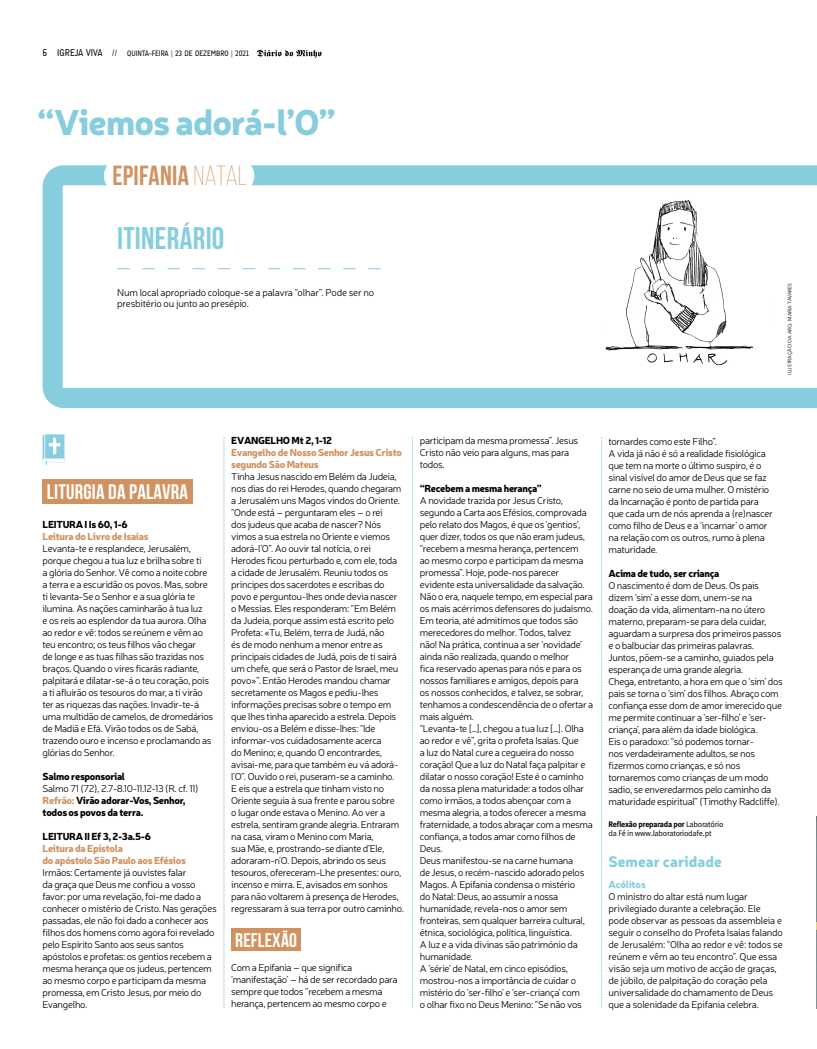
<style>
.page{position:relative;width:817px;height:1049px;background:#fff}
.page>*{position:absolute;margin:0;border:0;box-sizing:border-box;transform-origin:0 0}
.t1{font:900 35.2px "Neris";letter-spacing:-.025em;color:#86cedd}
.t2{font:700 31.3px "Bebas Neue";letter-spacing:.01em;color:#86cedd}
.t3{font:700 27.7px "Bebas Neue";letter-spacing:.01em;color:#d1925f}
.t4{font:700 21px "Bebas Neue";letter-spacing:.01em;color:#fff}
.t5{font:700 19.8px "Bebas Neue";letter-spacing:.01em;color:#fff}
.t6{font:900 15px "Neris";color:#86cedd}
.t7{font:300 10px/12px "Neris";letter-spacing:-.03em;color:#000}
.t8{font:900 10px/12px "Neris";letter-spacing:-.03em;color:#000}
.t9{font:900 10px/12px "Neris";letter-spacing:-.03em;color:#d1925f}
.t10{font:900 10px "Neris";letter-spacing:-.02em;color:#86cedd}
.t11{font:8px/9.6px "Meta Pro";letter-spacing:-.03em;color:#000}
.t12{font:8px "A Udimat";color:#000}
.t13{font:5px "Avenir";color:#000}
.s1{font-size:10px}
.s2{font-weight:300}
.s3{color:#d1925f}
.s4{font-weight:700}
</style>
<div class="page">
<svg style="left:257px;top:50px;width:64px;height:8px"></svg>
<svg style="left:43px;top:165px;width:773px;height:243px"></svg>
<svg style="left:43px;top:434px;width:22px;height:31px"></svg>
<div style="left:43px;top:479px;width:150px;height:25px;background:#d1925f"></div>
<img style="left:816px;top:817px;width:1px;height:192px">
<div style="left:231px;top:928px;width:70px;height:22px;background:#d1925f"></div>
<div style="left:121px;top:158px;width:116px;height:35px;background:#fff"></div>
<svg style="left:117px;top:268px;width:264px;height:1px"></svg>
<svg style="left:224px;top:437px;width:1px;height:571px"></svg>
<svg style="left:412px;top:437px;width:1px;height:571px"></svg>
<svg style="left:601px;top:437px;width:1px;height:571px"></svg>
<p class="t12" style="left:43px;top:49px;width:208px"><span class="s1">6 IGREJA VIVA</span> // QUINTA-FEIRA | 23 DE DEZEMBRO | 2021</p>
<h1 class="t1" style="left:37px;top:96px;width:300px">“Viemos adorá-l’O”</h1>
<h3 class="t3" style="left:112px;top:160px;width:136px">EPIFANIA <span class="s2">NATAL</span></h3>
<h2 class="t2" style="left:117px;top:221px;width:109px">ITINERÁRIO</h2>
<p class="t7" style="left:117px;top:286px;width:258px;line-height:11px">Num local apropriado coloque-se a palavra “olhar”. Pode ser no presbitério ou junto ao presépio.</p>
<p class="t13" style="left:786px;top:374px;width:93px;rotate:-90deg">ILUSTRAÇÃO DA ARQ. MARIA TAVARES</p>
<h3 class="t4" style="left:47px;top:480px;width:143px">LITURGIA DA PALAVRA</h3>
<p class="t8" style="left:43px;top:518px;width:87px">LEITURA I Is 60, 1-6</p>
<p class="t9" style="left:43px;top:530px;width:107px">Leitura do Livro de Isaías</p>
<p class="t7" style="left:43px;top:542px;width:172px">Levanta-te e resplandece, Jerusalém, porque chegou a tua luz e brilha sobre ti<br>a glória do Senhor. Vê como a noite cobre a terra e a escuridão os povos. Mas, sobre ti levanta-Se o Senhor e a sua glória te ilumina. As nações caminharão à tua luz<br>e os reis ao esplendor da tua aurora. Olha ao redor e vê: todos se reúnem e vêm ao teu encontro; os teus filhos vão chegar<br>de longe e as tuas filhas são trazidas nos braços. Quando o vires ficarás radiante, palpitará e dilatar-se-á o teu coração, pois a ti afluirão os tesouros do mar, a ti virão ter as riquezas das nações. Invadir-te-á uma multidão de camelos, de dromedários de Madiã e Efá. Virão todos os de Sabá, trazendo ouro e incenso e proclamando as glórias do Senhor.</p>
<p class="t8" style="left:43px;top:770px;width:84px">Salmo responsorial</p>
<p class="t8" style="left:43px;top:782px;width:157px"><span class="s2">Salmo 71 (72), 2.7-8.10-11.12-13 (R. cf. 11)<br></span><span class="s3">Refrão:</span> Virão adorar-Vos, Senhor, todos os povos da terra.</p>
<p class="t8" style="left:43px;top:830px;width:110px">LEITURA II Ef 3, 2-3a.5-6</p>
<p class="t9" style="left:43px;top:842px;width:145px">Leitura da Epístola<br>do apóstolo São Paulo aos Efésios</p>
<p class="t7" style="left:43px;top:866px;width:176px">Irmãos: Certamente já ouvistes falar<br>da graça que Deus me confiou a vosso favor: por uma revelação, foi-me dado a conhecer o mistério de Cristo. Nas gerações passadas, ele não foi dado a conhecer aos filhos dos homens como agora foi revelado pelo Espírito Santo aos seus santos apóstolos e profetas: os gentios recebem a mesma herança que os judeus, pertencem ao mesmo corpo e participam da mesma promessa, em Cristo Jesus, por meio do Evangelho.</p>
<p class="t8" style="left:231px;top:434px;width:102px">EVANGELHO Mt 2, 1-12</p>
<p class="t9" style="left:231px;top:446px;width:172px">Evangelho de Nosso Senhor Jesus Cristo segundo São Mateus</p>
<p class="t7" style="left:231px;top:470px;width:174px">Tinha Jesus nascido em Belém da Judeia, nos dias do rei Herodes, quando chegaram a Jerusalém uns Magos vindos do Oriente. “Onde está – perguntaram eles – o rei<br>dos judeus que acaba de nascer? Nós vimos a sua estrela no Oriente e viemos adorá-l’O”. Ao ouvir tal notícia, o rei Herodes ficou perturbado e, com ele, toda a cidade de Jerusalém. Reuniu todos os príncipes dos sacerdotes e escribas do povo e perguntou-lhes onde devia nascer o Messias. Eles responderam: “Em Belém da Judeia, porque assim está escrito pelo Profeta: «Tu, Belém, terra de Judá, não<br>és de modo nenhum a menor entre as principais cidades de Judá, pois de ti sairá um chefe, que será o Pastor de Israel, meu povo»”. Então Herodes mandou chamar secretamente os Magos e pediu-lhes informações precisas sobre o tempo em que lhes tinha aparecido a estrela. Depois enviou-os a Belém e disse-lhes: “Ide informar-vos cuidadosamente acerca<br>do Menino; e, quando O encontrardes, avisai-me, para que também eu vá adorá&shy;l’O”. Ouvido o rei, puseram-se a caminho.<br>E eis que a estrela que tinham visto no Oriente seguia à sua frente e parou sobre<br>o lugar onde estava o Menino. Ao ver a estrela, sentiram grande alegria. Entraram na casa, viram o Menino com Maria,<br>sua Mãe, e, prostrando-se diante d’Ele, adoraram-n’O. Depois, abrindo os seus tesouros, ofereceram-Lhe presentes: ouro, incenso e mirra. E, avisados em sonhos para não voltarem à presença de Herodes, regressaram à sua terra por outro caminho.</p>
<h3 class="t5" style="left:235px;top:929px;width:63px">REFLEXÃO</h3>
<p class="t7" style="left:231px;top:961px;width:168px">Com a Epifania – que significa ‘manifestação’ – há de ser recordado para sempre que todos “recebem a mesma herança, pertencem ao mesmo corpo e</p>
<p class="t7" style="left:420px;top:434px;width:160px">participam da mesma promessa”. Jesus<br>Cristo não veio para alguns, mas para todos.</p>
<p class="t8" style="left:420px;top:482px;width:123px">“Recebem a mesma herança”</p>
<p class="t7" style="left:420px;top:494px;width:175px">A novidade trazida por Jesus Cristo, segundo a Carta aos Efésios, comprovada pelo relato dos Magos, é que os ‘gentios’, quer dizer, todos os que não eram judeus, “recebem a mesma herança, pertencem<br>ao mesmo corpo e participam da mesma promessa”. Hoje, pode-nos parecer evidente esta universalidade da salvação.<br>Não o era, naquele tempo, em especial para os mais acérrimos defensores do judaísmo.<br>Em teoria, até admitimos que todos são merecedores do melhor. Todos, talvez<br>não! Na prática, continua a ser ‘novidade’ ainda não realizada, quando o melhor<br>fica reservado apenas para nós e para os nossos familiares e amigos, depois para<br>os nossos conhecidos, e talvez, se sobrar, tenhamos a condescendência de o ofertar a mais alguém.<br>“Levanta-te […], chegou a tua luz […]. Olha ao redor e vê”, grita o profeta Isaías. Que<br>a luz do Natal cure a cegueira do nosso coração! Que a luz do Natal faça palpitar e dilatar o nosso coração! Este é o caminho da nossa plena maturidade: a todos olhar como irmãos, a todos abençoar com a mesma alegria, a todos oferecer a mesma fraternidade, a todos abraçar com a mesma confiança, a todos amar como filhos de Deus.<br>Deus manifestou-se na carne humana<br>de Jesus, o recém-nascido adorado pelos Magos. A Epifania condensa o mistério<br>do Natal: Deus, ao assumir a nossa humanidade, revela-nos o amor sem fronteiras, sem qualquer barreira cultural, étnica, sociológica, política, linguística.<br>A luz e a vida divinas são património da humanidade.<br>A ‘série’ de Natal, em cinco episódios, mostrou-nos a importância de cuidar o mistério do ‘ser-filho’ e ‘ser-criança’ com<br>o olhar fixo no Deus Menino: “Se não vos</p>
<p class="t7" style="left:608px;top:435px;width:166px">tornardes como este Filho”.<br>A vida já não é só a realidade fisiológica que tem na morte o último suspiro, é o sinal visível do amor de Deus que se faz carne no seio de uma mulher. O mistério da Incarnação é ponto de partida para que cada um de nós aprenda a (re)nascer como filho de Deus e a ‘incarnar’ o amor na relação com os outros, rumo à plena maturidade.</p>
<p class="t8" style="left:608px;top:567px;width:112px">Acima de tudo, ser criança</p>
<p class="t7" style="left:608px;top:579px;width:176px">O nascimento é dom de Deus. Os pais dizem ‘sim’ a esse dom, unem-se na doação da vida, alimentam-na no útero materno, preparam-se para dela cuidar, aguardam a surpresa dos primeiros passos e o balbuciar das primeiras palavras.<br>Juntos, põem-se a caminho, guiados pela esperança de uma grande alegria.<br>Chega, entretanto, a hora em que o ‘sim’ dos pais se torna o ‘sim’ dos filhos. Abraço com confiança esse dom de amor imerecido que me permite continuar a ‘ser-filho’ e ‘ser&shy;criança’, para além da idade biológica.<br>Eis o paradoxo: “só podemos tornar-<br>nos verdadeiramente adultos, se nos fizermos como crianças, e só nos tornaremos como crianças de um modo sadio, se enveredarmos pelo caminho da maturidade espiritual” (Timothy Radcliffe).</p>
<p class="t11" style="left:608px;top:819px;width:116px"><span class="s4">Reflexão preparada por</span> Laboratório da Fé in www.laboratoriodafe.pt</p>
<h3 class="t6" style="left:608px;top:850px;width:115px">Semear caridade</h3>
<p class="t10" style="left:608px;top:877px;width:39px">Acólitos</p>
<p class="t7" style="left:608px;top:890px;width:176px">O ministro do altar está num lugar privilegiado durante a celebração. Ele pode observar as pessoas da assembleia e seguir o conselho do Profeta Isaías falando de Jerusalém: “Olha ao redor e vê: todos se reúnem e vêm ao teu encontro”. Que essa visão seja um motivo de acção de graças, de júbilo, de palpitação do coração pela universalidade do chamamento de Deus que a solenidade da Epifania celebra.</p>
</div>
